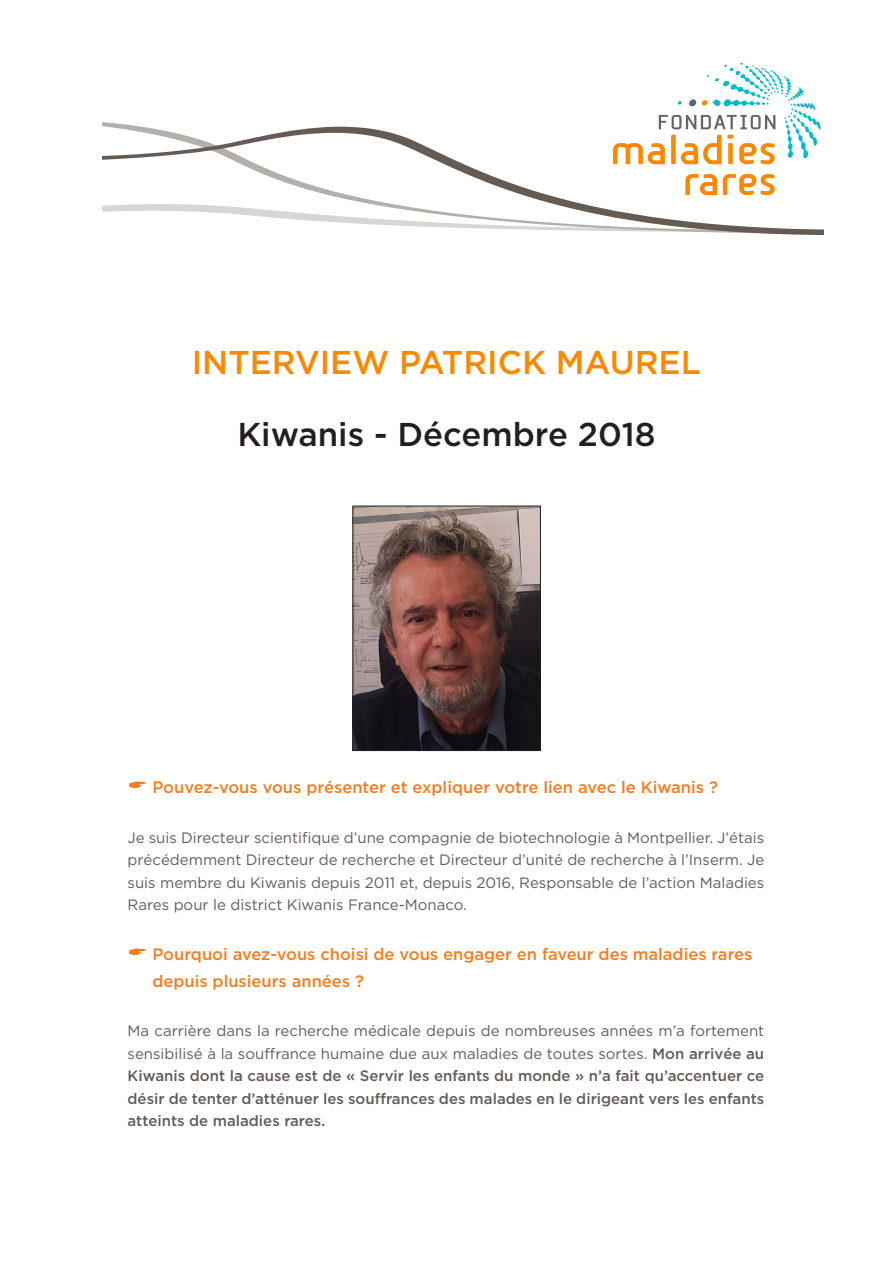
<style>
.page{position:relative;width:893px;height:1263px;background:#fff}
.page>*{position:absolute;margin:0;border:0;box-sizing:border-box;transform-origin:0 0}
.t1{font:500 33px "Gotham HTF";color:#fa8900}
.t2{font:500 33px "Gotham HTF";color:#231f20}
.t3{font:500 16.5px/27px "Gotham HTF";color:#f47d21}
.t4{font:500 15px/22.5px "Gotham HTF";color:#655b55;text-align:justify}
.t5{font:15px/22.5px "Gotham HTF";color:#655b55;text-align:justify}
.s1{font-weight:400}
</style>
<div class="page">
<img style="left:355px;top:508px;width:184px;height:241px">
<div style="left:353px;top:506px;width:188px;height:245px;border:1px solid #231f20"></div>
<svg style="left:103px;top:126px;width:720px;height:109px"></svg>
<svg style="left:685px;top:174px;width:32px;height:21px"></svg>
<svg style="left:723px;top:174px;width:52px;height:21px"></svg>
<svg style="left:613px;top:63px;width:208px;height:101px"></svg>
<p class="t1" style="left:192px;top:343px;width:511px">INTERVIEW PATRICK MAUREL</p>
<p class="t2" style="left:237px;top:415px;width:420px">Kiwanis - Décembre 2018</p>
<p class="t3" style="left:152px;top:774px;width:567px">Pouvez-vous vous présenter et expliquer votre lien avec le Kiwanis ?</p>
<p class="t5" style="left:128px;top:826px;width:638px">Je suis Directeur scientifique d’une compagnie de biotechnologie à Montpellier. J’étais précédemment Directeur de recherche et Directeur d’unité de recherche à l’Inserm. Je suis membre du Kiwanis depuis 2011 et, depuis 2016, Responsable de l’action Maladies Rares pour le district Kiwanis France-Monaco.</p>
<p class="t3" style="left:152px;top:940px;width:601px">Pourquoi avez-vous choisi de vous engager en faveur des maladies rares depuis plusieurs années ?</p>
<p class="t4" style="left:128px;top:1019px;width:638px"><span class="s1">Ma carrière dans la recherche médicale depuis de nombreuses années m’a fortement sensibilisé à la souffrance humaine due aux maladies de toutes sortes.</span> Mon arrivée au Kiwanis dont la cause est de « Servir les enfants du monde » n’a fait qu’accentuer ce désir de tenter d’atténuer les souffrances des malades en le dirigeant vers les enfants atteints de maladies rares.</p>
</div>
